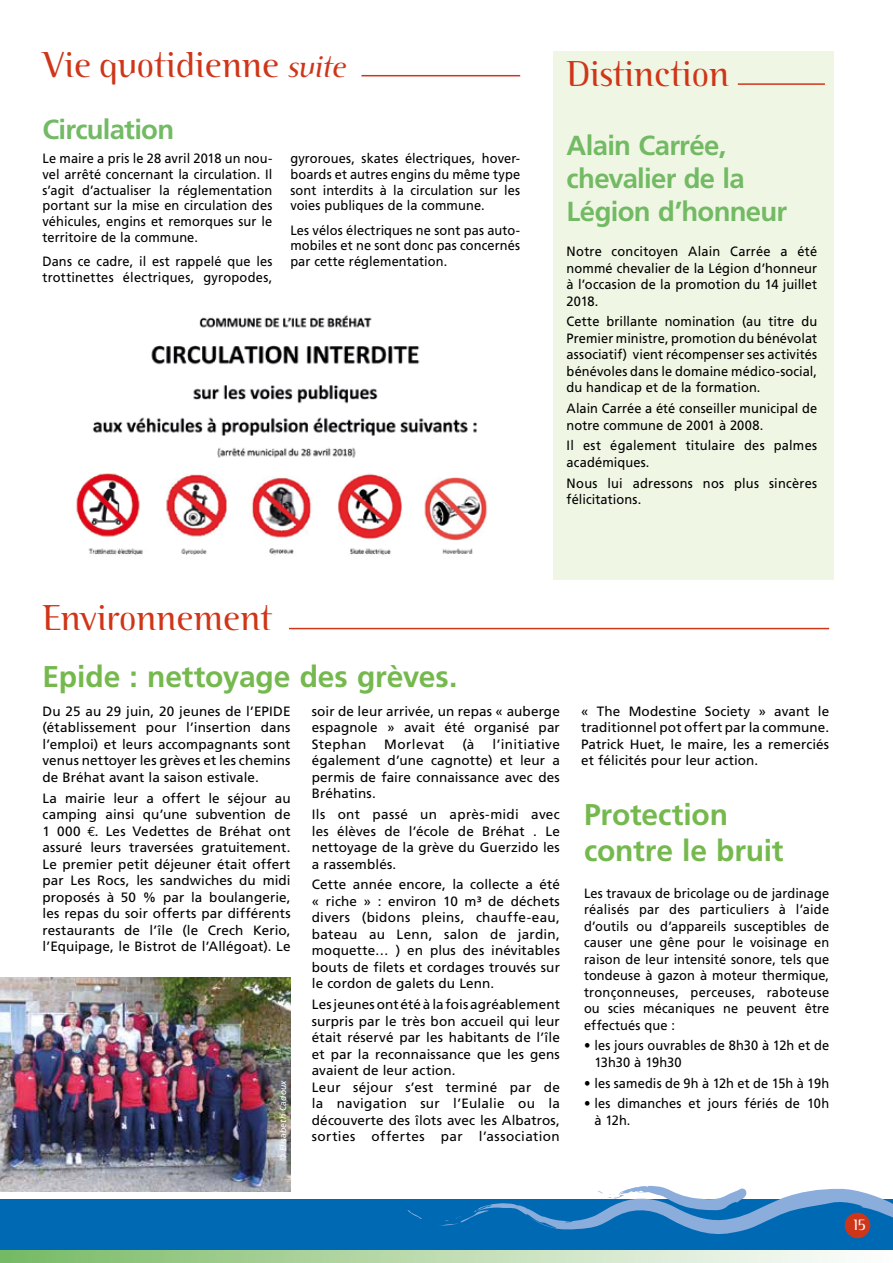
<style>
.page{position:relative;width:893px;height:1263px;background:#fff}
.page>*{position:absolute;margin:0;border:0;box-sizing:border-box;transform-origin:0 0}
.t1{font:300 36px "Binary ITC";color:#cf3619}
.t2{font:700 30px/36px "Frutiger";letter-spacing:-.005em;color:#75b94e}
.t3{font:700 27.6px/33px "Frutiger";letter-spacing:-.025em;color:#73ba64}
.t4{font:300 15px "Binary ITC";color:#fff}
.t5{font:13.5px/16.5px "Frutiger";letter-spacing:.01em;color:#000;text-align:justify}
.t6{font:13.5px/16.5px "Frutiger";letter-spacing:.01em;color:#000;text-align:justify;scale:.95 1}
.t7{font:13.5px "Frutiger";letter-spacing:.035em;color:#000}
.t8{font:italic 9px "Frutiger";letter-spacing:.02em;color:#fff;scale:.95 1}
.s1{font-style:italic;font-size:30px}
.s2{font-family:"Euro Mono"}
</style>
<div class="page">
<div style="left:0;top:1199px;width:893px;height:64px;background:#0069b4"></div>
<svg style="left:0;top:1250px;width:893px;height:13px;background:#bddcb2"></svg>
<div style="left:845px;top:1213px;width:25px;height:25px;background:#cf3619;border-radius:50%"></div>
<svg style="left:406px;top:1209px;width:16px;height:10px"></svg>
<svg style="left:439px;top:1186px;width:454px;height:48px"></svg>
<img style="left:0;top:977px;width:291px;height:214px">
<div style="left:553px;top:51px;width:280px;height:528px;background:#f0f6e4"></div>
<hr style="left:361px;top:75px;width:159px;height:1px;background:#cf3619">
<img style="left:76px;top:315px;width:411px;height:240px">
<hr style="left:289px;top:628px;width:540px;height:1px;background:#cf3619">
<hr style="left:738px;top:83px;width:87px;height:2px;background:#cf3619">
<h1 class="t1" style="left:43px;top:44px;width:311px">Vie quotidienne <span class="s1">suite</span></h1>
<h3 class="t3" style="left:43px;top:113px;width:133px">Circulation</h3>
<p class="t6" style="left:43px;top:150px;width:243px;line-height:15.8px">Le maire a pris le 28 avril 2018 un nou&shy;vel arrêté concernant la circulation. Il s’agit d’actualiser la réglementation portant sur la mise en circulation des véhicules, engins et remorques sur le territoire de la commune.</p>
<p class="t6" style="left:43px;top:253px;width:243px;line-height:15.8px">Dans ce cadre, il est rappelé que les trottinettes électriques, gyropodes,</p>
<p class="t6" style="left:290px;top:150px;width:243px;line-height:15.8px">gyroroues, skates électriques, hover&shy;boards et autres engins du même type sont interdits à la circulation sur les voies publiques de la commune.</p>
<p class="t6" style="left:290px;top:222px;width:243px;line-height:15.8px">Les vélos électriques ne sont pas auto&shy;mobiles et ne sont donc pas concernés par cette réglementation.</p>
<h1 class="t1" style="left:567px;top:52px;width:164px">Distinction</h1>
<h3 class="t3" style="left:567px;top:129px;width:222px">Alain Carrée, chevalier de la<br>Légion d’honneur</h3>
<p class="t6" style="left:567px;top:243px;width:265px">Notre concitoyen Alain Carrée a été nommé chevalier de la Légion d’honneur à l’occasion de la promotion du 14 juillet 2018.</p>
<p class="t6" style="left:567px;top:313px;width:265px">Cette brillante nomination (au titre du Premier ministre, promotion du bénévolat associatif) vient récompenser ses activités bénévoles dans le domaine médico-social, du handicap et de la formation.</p>
<p class="t6" style="left:567px;top:400px;width:265px">Alain Carrée a été conseiller municipal de notre commune de 2001 à 2008.</p>
<p class="t6" style="left:567px;top:437px;width:265px">Il est également titulaire des palmes académiques.</p>
<p class="t6" style="left:567px;top:474px;width:265px">Nous lui adressons nos plus sincères félicitations.</p>
<h1 class="t1" style="left:43px;top:597px;width:231px">Environnement</h1>
<h2 class="t2" style="left:43px;top:658px;width:416px">Epide : nettoyage des grèves.</h2>
<p class="t5" style="left:43px;top:703px;width:250px">Du 25 au 29 juin, 20 jeunes de l’EPIDE (établissement pour l’insertion dans l’emploi) et leurs accompagnants sont venus nettoyer les grèves et les chemins de Bréhat avant la saison estivale.</p>
<p class="t5" style="left:43px;top:790px;width:250px">La mairie leur a offert le séjour au camping ainsi qu’une subvention de 1 000 <span class="s2">€</span>. Les Vedettes de Bréhat ont assuré leurs traversées gratuitement.<br>Le premier petit déjeuner était offert par Les Rocs, les sandwiches du midi proposés à 50 % par la boulangerie, les repas du soir offerts par différents restaurants de l’île (le Crech Kerio, l’Equipage, le Bistrot de l’Allégoat). Le</p>
<p class="t5" style="left:312px;top:703px;width:250px">soir de leur arrivée, un repas « auberge espagnole » avait été organisé par Stephan</p>
<p class="t7" style="left:384px;top:736px;width:62px">Morlevat</p>
<p class="t5" style="left:462px;top:736px;width:14px">(à</p>
<p class="t5" style="left:312px;top:736px;width:250px;text-indent:181px">l’initiative également d’une cagnotte) et leur a permis de faire connaissance avec des Bréhatins.</p>
<p class="t5" style="left:312px;top:806px;width:250px">Ils ont passé un après-midi avec les élèves de l’école de Bréhat . Le nettoyage de la grève du Guerzido les a rassemblés.</p>
<p class="t5" style="left:312px;top:876px;width:250px">Cette année encore, la collecte a été « riche » : environ 10 m³ de déchets divers (bidons pleins, chauffe-eau, bateau au Lenn, salon de jardin, moquette… ) en plus des inévitables bouts de filets et cordages trouvés sur le cordon de galets du Lenn.</p>
<p class="t5" style="left:312px;top:996px;width:250px;text-align:left">Les jeunes ont été à la fois agréablement surpris par le très bon accueil qui leur était réservé par les habitants de l’île et par la reconnaissance que les gens avaient de leur action.<br>Leur séjour s’est terminé par de la navigation sur l’Eulalie ou la découverte des îlots avec les Albatros, sorties offertes par l’association</p>
<p class="t8" style="left:278px;top:1161px;width:87px;rotate:-90deg">© Elisabeth Cadoux</p>
<p class="t5" style="left:581px;top:703px;width:250px">« The Modestine Society » avant le traditionnel pot offert par la commune.<br>Patrick Huet, le maire, les a remerciés et félicités pour leur action.</p>
<h2 class="t2" style="left:584px;top:797px;width:201px">Protection contre le bruit</h2>
<p class="t6" style="left:584px;top:884px;width:260px">Les travaux de bricolage ou de jardinage réalisés par des particuliers à l’aide d’outils ou d’appareils susceptibles de causer une gêne pour le voisinage en raison de leur intensité sonore, tels que tondeuse à gazon à moteur thermique, tronçonneuses, perceuses, raboteuse ou scies mécaniques ne peuvent être effectués que :</p>
<p class="t6" style="left:594px;top:1037px;width:249px;text-indent:-10px">• les jours ouvrables de 8h30 à 12h et de<br>13h30 à 19h30</p>
<p class="t6" style="left:584px;top:1074px;width:260px">• les samedis de 9h à 12h et de 15h à 19h</p>
<p class="t6" style="left:594px;top:1095px;width:249px;text-indent:-10px">• les dimanches et jours fériés de 10h à 12h.</p>
<p class="t4" style="left:853px;top:1216px;width:14px">15</p>
</div>
